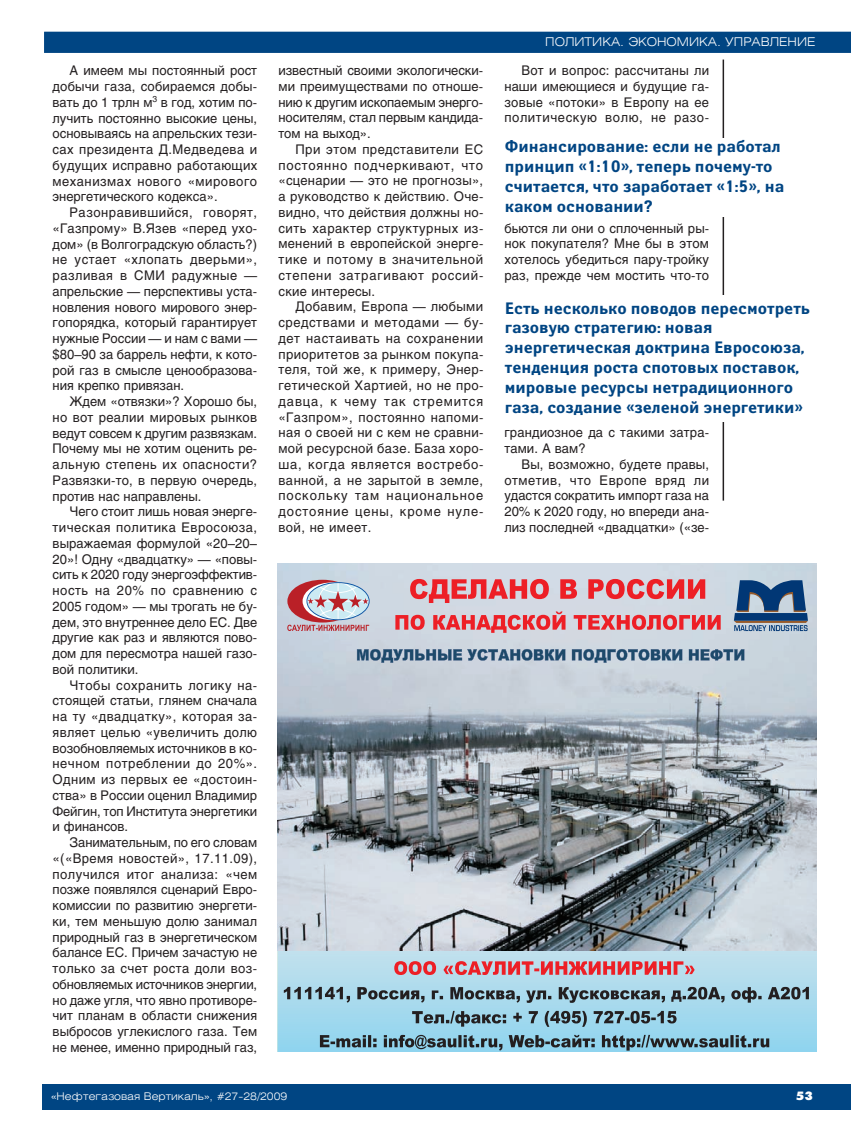
<style>
.page{position:relative;width:851px;height:1127px;background:#fff}
.page>*{position:absolute;margin:0;border:0;box-sizing:border-box;transform-origin:0 0}
.t1{font:700 16.5px/19.8px "Yanus C";color:#004583}
.t2{font:13.2px/15.8px "Helios";color:#231f20;text-align:justify}
.t3{font:300 12px "Helios Ext";color:#fff}
.t4{font:12px "Futura Futuris XC";color:#fff}
.t5{font:300 10.5px "Helios Ext";color:#fff}
</style>
<div class="page">
<div style="left:43px;top:1084px;width:807px;height:26px;background:#004583"></div>
<svg style="left:44px;top:31px;width:806px;height:22px;background:#084b87"></svg>
<hr style="left:722px;top:60px;width:2px;height:441px;background:#231f20">
<svg style="left:278px;top:951px;width:538px;height:101px;background:#b4dcec"></svg>
<img style="left:278px;top:564px;width:538px;height:387px">
<svg style="left:733px;top:580px;width:74px;height:51px;background:#537195"></svg>
<svg style="left:395px;top:579px;width:325px;height:54px;background:#da98a1"></svg>
<svg style="left:394px;top:961px;width:300px;height:14px;background:#d47883"></svg>
<svg style="left:284px;top:987px;width:524px;height:63px;background:#86b2c3"></svg>
<svg style="left:357px;top:649px;width:387px;height:14px;background:#768fa5"></svg>
<svg style="left:287px;top:580px;width:82px;height:51px;background:#c2a4af"></svg>
<div style="left:505px;top:296px;width:311px;height:126px;background:#fff"></div>
<div style="left:505px;top:138px;width:311px;height:79px;background:#fff"></div>
<p class="t2" style="left:53px;top:64px;width:206px;text-indent:17px">А имеем мы постоянный рост добычи газа, собираемся добы&shy;вать до 1 трлн м<sup>3</sup> в год, хотим по&shy;лучить постоянно высокие цены, основываясь на апрельских тези&shy;сах президента Д.Медведева и будущих исправно работающих механизмах нового «мирового энергетического кодекса».</p>
<p class="t2" style="left:53px;top:206px;width:206px;text-indent:17px">Разонравившийся, говорят, «Газпрому» В.Язев «перед ухо&shy;дом» (в Волгоградскую область?) не устает «хлопать дверьми», разливая в СМИ радужные — апрельские — перспективы уста&shy;новления нового мирового энер&shy;гопорядка, который гарантирует нужные России — и нам с вами — $80–90 за баррель нефти, к кото&shy;рой газ в смысле ценообразова&shy;ния крепко привязан.</p>
<p class="t2" style="left:53px;top:395px;width:206px;text-indent:17px">Ждем «отвязки»? Хорошо бы, но вот реалии мировых рынков ведут совсем к другим развязкам.<br>Почему мы не хотим оценить ре&shy;альную степень их опасности?<br>Развязки-то, в первую очередь, против нас направлены.</p>
<p class="t2" style="left:53px;top:505px;width:206px;text-indent:17px">Чего стоит лишь новая энерге&shy;тическая политика Евросоюза, выражаемая формулой «20–20– 20»! Одну «двадцатку» — «повы&shy;сить к 2020 году энергоэффектив&shy;ность на 20% по сравнению с 2005 годом» — мы трогать не бу&shy;дем, это внутреннее дело ЕС. Две другие как раз и являются пово&shy;дом для пересмотра нашей газо&shy;вой политики.</p>
<p class="t2" style="left:53px;top:678px;width:206px;text-indent:17px">Чтобы сохранить логику на&shy;стоящей статьи, глянем сначала на ту «двадцатку», которая за&shy;являет целью «увеличить долю возобновляемых источников в ко&shy;нечном потреблении до 20%».<br>Одним из первых ее «достоин&shy;ства» в России оценил Владимир Фейгин, топ Института энергетики и финансов.</p>
<p class="t2" style="left:53px;top:836px;width:206px;text-indent:17px">Занимательным, по его словам «(«Время новостей», 17.11.09), получился итог анализа: «чем позже появлялся сценарий Евро&shy;комиссии по развитию энергети&shy;ки, тем меньшую долю занимал природный газ в энергетическом балансе ЕС. Причем зачастую не только за счет роста доли воз&shy;обновляемых источников энергии, но даже угля, что явно противоре&shy;чит планам в области снижения выбросов углекислого газа. Тем не менее, именно природный газ,</p>
<p class="t2" style="left:278px;top:64px;width:206px">известный своими экологически&shy;ми преимуществами по отноше&shy;нию к другим ископаемым энерго&shy;носителям, стал первым кандида&shy;том на выход».</p>
<p class="t2" style="left:278px;top:143px;width:206px;text-indent:17px">При этом представители ЕС постоянно подчеркивают, что «сценарии — это не прогнозы», а руководство к действию. Оче&shy;видно, что действия должны но&shy;сить характер структурных из&shy;менений в европейской энерге&shy;тике и потому в значительной степени затрагивают россий&shy;ские интересы.</p>
<p class="t2" style="left:278px;top:300px;width:206px;text-indent:17px">Добавим, Европа — любыми средствами и методами — бу&shy;дет настаивать на сохранении приоритетов за рынком покупа&shy;теля, той же, к примеру, Энер&shy;гетической Хартией, но не про&shy;давца, к чему так стремится «Газпром», постоянно напоми&shy;ная о своей ни с кем не сравни&shy;мой ресурсной базе. База хоро&shy;ша, когда является востребо&shy;ванной, а не зарытой в земле, поскольку там национальное достояние цены, кроме нуле&shy;вой, не имеет.</p>
<p class="t5" style="left:51px;top:1092px;width:238px">«Нефтегазовая Вертикаль», #27-28/2009</p>
<p class="t3" style="left:545px;top:37px;width:272px">ПОЛИТИКА. ЭКОНОМИКА. УПРАВЛЕНИЕ</p>
<p class="t2" style="left:504px;top:64px;width:206px;text-indent:17px">Вот и вопрос: рассчитаны ли наши имеющиеся и будущие га&shy;зовые «потоки» в Европу на ее политическую волю, не разо-</p>
<p class="t1" style="left:505px;top:138px;width:281px">Финансирование: если не работал принцип «1:10», теперь почему-то считается, что заработает «1:5», на каком основании?</p>
<p class="t2" style="left:504px;top:221px;width:206px">бьются ли они о сплоченный ры&shy;нок покупателя? Мне бы в этом хотелось убедиться пару-тройку раз, прежде чем мостить что-то</p>
<p class="t1" style="left:505px;top:299px;width:306px">Есть несколько поводов пересмотреть газовую стратегию: новая энергетическая доктрина Евросоюза, тенденция роста спотовых поставок, мировые ресурсы нетрадиционного газа, создание «зеленой энергетики»</p>
<p class="t2" style="left:504px;top:426px;width:206px">грандиозное да с такими затра&shy;тами. А вам?</p>
<p class="t2" style="left:504px;top:458px;width:206px;text-indent:17px">Вы, возможно, будете правы, отметив, что Европе вряд ли удастся сократить импорт газа на 20% к 2020 году, но впереди ана&shy;лиз последней «двадцатки» («зе-</p>
<p class="t4" style="left:796px;top:1091px;width:18px">53</p>
</div>
